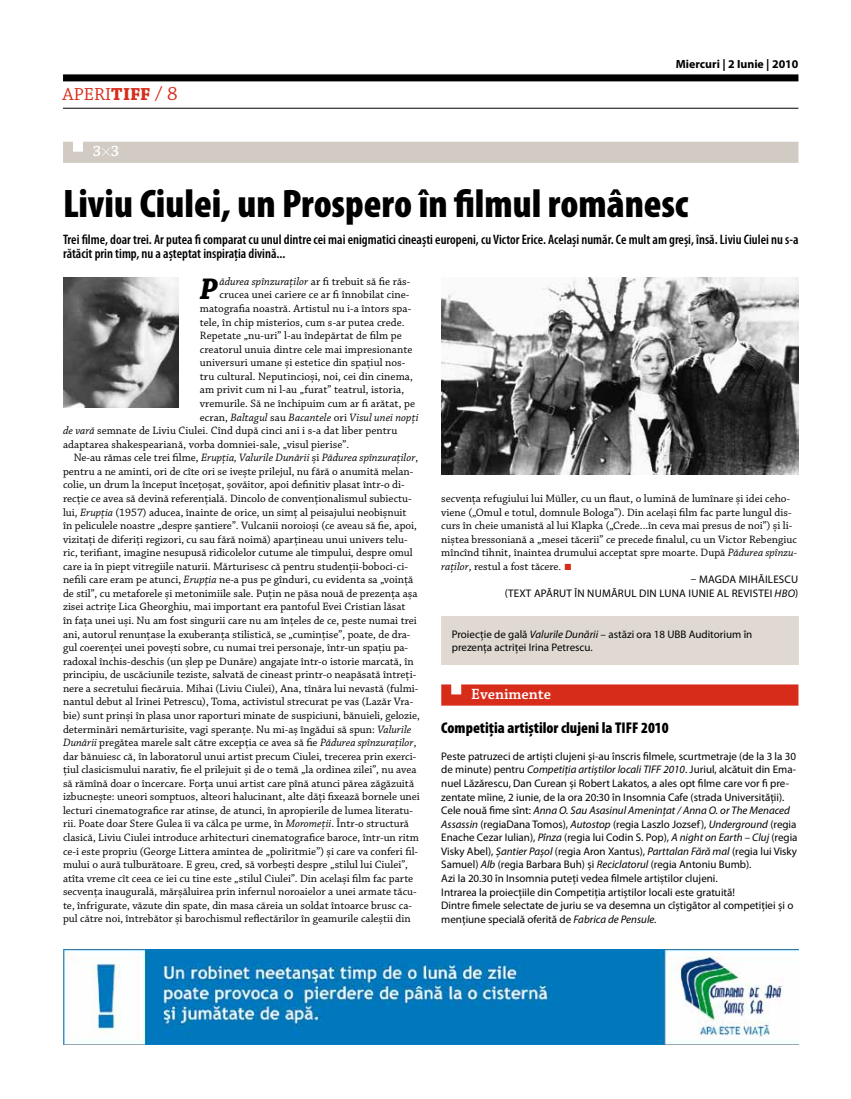
<style>
.page{position:relative;width:851px;height:1099px;background:#fff}
.page>*{position:absolute;margin:0;border:0;box-sizing:border-box;transform-origin:0 0}
.t1{font:900 condensed 40px "Myriad Pro";color:#000}
.t2{font:italic 700 31.38px "Chaparral Pro";color:#000}
.t3{font:18.38px "Chaparral Pro";letter-spacing:.005em;color:#d82c1a}
.t4{font:900 condensed 15.62px "Myriad Pro";color:#000}
.t5{font:600 15.62px "Chaparral Pro";color:#fff}
.t6{font:600 condensed 13.75px/13.5px "Myriad Pro";color:#000}
.t7{font:700 11.88px "Myriad Pro";color:#000}
.t8{font:11.25px/13.5px "Chaparral Pro";color:#000}
.t9{font:italic 11.25px "Chaparral Pro";color:#000}
.t10{font:11px/13.6px "Myriad Pro";color:#000}
.t11{font:italic 11px "Myriad Pro";color:#000}
.s1{font-weight:700}
.s2{font-size:20px}
.s3{font-family:"Myriad Pro";font-weight:300;font-stretch:condensed}
.s4{font-style:italic}
.s5{font-style:normal}
.s6{font-family:"Klavika";font-size:12.5px;color:#d82c1a}
</style>
<div class="page">
<div style="left:63px;top:74px;width:735px;height:7px;background:#000"></div>
<hr style="left:63px;top:108px;width:735px;height:1px;background:#000">
<div style="left:63px;top:142px;width:735px;height:21px;background:#d1cbc4"></div>
<img style="left:63px;top:949px;width:735px;height:95px">
<img style="left:63px;top:277px;width:115px;height:130px">
<img style="left:441px;top:277px;width:357px;height:198px">
<div style="left:441px;top:684px;width:357px;height:21px;background:#d82c1a"></div>
<div style="left:441px;top:616px;width:357px;height:49px;background:#dfd9d1"></div>
<h3 class="t3" style="left:63px;top:84px;width:116px">APERI<span class="s1">TIFF</span> <span class="s2">/ 8</span></h3>
<h3 class="t5" style="left:93px;top:142px;width:28px">3<span class="s3">×</span>3</h3>
<p class="t7" style="left:675px;top:56px;width:124px">Miercuri | 2 Iunie | 2010</p>
<h1 class="t1" style="left:63px;top:178px;width:626px">Liviu Ciulei, un Prospero în filmul românesc</h1>
<p class="t6" style="left:63px;top:233px;width:736px">Trei filme, doar trei. Ar putea fi comparat cu unul dintre cei mai enigmatici cineaşti europeni, cu Victor Erice. Acelaşi număr. Ce mult am greşi, însă. Liviu Ciulei nu s-a rătăcit prin timp, nu a aşteptat inspiraţia divină...</p>
<h2 class="t2" style="left:200px;top:270px;width:20px">P</h2>
<p class="t8" style="left:219px;top:275px;width:192px"><span class="s4">ădurea spînzuraţilor</span> ar fi trebuit să fie răs-</p>
<p class="t8" style="left:219px;top:288px;width:191px">crucea unei cariere ce ar fi înnobilat cine-</p>
<p class="t8" style="left:200px;top:302px;width:213px">matografia noastră. Artistul nu i-a întors spa-</p>
<p class="t8" style="left:200px;top:316px;width:206px">tele, în chip misterios, cum s-ar putea crede.</p>
<p class="t8" style="left:200px;top:329px;width:203px">Repetate „nu-uri” l-au îndepărtat de film pe</p>
<p class="t8" style="left:200px;top:343px;width:214px">creatorul unuia dintre cele mai impresionante</p>
<p class="t8" style="left:200px;top:356px;width:207px">universuri umane şi estetice din spaţiul nos-</p>
<p class="t8" style="left:200px;top:370px;width:214px">tru cultural. Neputincioşi, noi, cei din cinema,</p>
<p class="t8" style="left:200px;top:383px;width:206px">am privit cum ni l-au „furat” teatrul, istoria,</p>
<p class="t8" style="left:200px;top:397px;width:217px">vremurile. Să ne închipuim cum ar fi arătat, pe</p>
<p class="t9" style="left:200px;top:411px;width:220px"><span class="s5">ecran,</span> Baltagul <span class="s5">sau</span> Bacantele <span class="s5">ori</span> Visul unei nopţi</p>
<p class="t8" style="left:63px;top:424px;width:336px"><span class="s4">de vară</span> semnate de Liviu Ciulei. Cînd după cinci ani i s-a dat liber pentru</p>
<p class="t8" style="left:63px;top:438px;width:287px">adaptarea shakespeariană, vorba domniei-sale, „visul pierise”.</p>
<p class="t9" style="left:74px;top:451px;width:346px"><span class="s5">Ne-au rămas cele trei filme,</span> Erupţia, Valurile Dunării <span class="s5">şi</span> Pădurea spînzuraţilor<span class="s5">,</span></p>
<p class="t8" style="left:63px;top:465px;width:352px">pentru a ne aminti, ori de cîte ori se iveşte prilejul, nu fără o anumită melan-</p>
<p class="t8" style="left:63px;top:478px;width:343px">colie, un drum la început înceţoşat, şovăitor, apoi definitiv plasat într-o di-</p>
<p class="t8" style="left:63px;top:492px;width:350px">recţie ce avea să devină referenţială. Dincolo de convenţionalismul subiectu-</p>
<p class="t8" style="left:63px;top:505px;width:345px">lui, <span class="s4">Erupţia</span> (1957) aducea, înainte de orice, un simţ al peisajului neobişnuit</p>
<p class="t8" style="left:63px;top:519px;width:355px">în peliculele noastre „despre şantiere”. Vulcanii noroioşi (ce aveau să fie, apoi,</p>
<p class="t8" style="left:63px;top:532px;width:346px">vizitaţi de diferiţi regizori, cu sau fără noimă) aparţineau unui univers telu-</p>
<p class="t8" style="left:63px;top:546px;width:351px">ric, terifiant, imagine nesupusă ridicolelor cutume ale timpului, despre omul</p>
<p class="t8" style="left:63px;top:560px;width:346px">care ia în piept vitregiile naturii. Mărturisesc că pentru studenţii-boboci-ci-</p>
<p class="t8" style="left:63px;top:573px;width:351px">nefili care eram pe atunci, <span class="s4">Erupţia</span> ne-a pus pe gînduri, cu evidenta sa „voinţă</p>
<p class="t8" style="left:63px;top:587px;width:356px">de stil”, cu metaforele şi metonimiile sale. Puţin ne păsa nouă de prezenţa aşa</p>
<p class="t8" style="left:63px;top:600px;width:344px">zisei actriţe Lica Gheorghiu, mai important era pantoful Evei Cristian lăsat</p>
<p class="t8" style="left:63px;top:614px;width:355px">în faţa unei uşi. Nu am fost singurii care nu am înţeles de ce, peste numai trei</p>
<p class="t8" style="left:63px;top:627px;width:349px">ani, autorul renunţase la exuberanţa stilistică, se „cuminţise”, poate, de dra-</p>
<p class="t8" style="left:63px;top:641px;width:346px">gul coerenţei unei poveşti sobre, cu numai trei personaje, într-un spaţiu pa-</p>
<p class="t8" style="left:63px;top:655px;width:352px">radoxal închis-deschis (un şlep pe Dunăre) angajate într-o istorie marcată, în</p>
<p class="t8" style="left:63px;top:668px;width:354px">principiu, de uscăciunile teziste, salvată de cineast printr-o neapăsată întreţi-</p>
<p class="t8" style="left:63px;top:682px;width:357px">nere a secretului fiecăruia. Mihai (Liviu Ciulei), Ana, tînăra lui nevastă (fulmi-</p>
<p class="t8" style="left:63px;top:695px;width:352px">nantul debut al Irinei Petrescu), Toma, activistul strecurat pe vas (Lazăr Vra-</p>
<p class="t8" style="left:63px;top:709px;width:358px">bie) sunt prinşi în plasa unor raporturi minate de suspiciuni, bănuieli, gelozie,</p>
<p class="t8" style="left:63px;top:722px;width:350px">determinări nemărturisite, vagi speranţe. Nu mi-aş îngădui să spun: <span class="s4">Valurile</span></p>
<p class="t8" style="left:63px;top:736px;width:355px"><span class="s4">Dunării</span> pregătea marele salt către excepţia ce avea să fie <span class="s4">Pădurea spînzuraţilor</span>,</p>
<p class="t8" style="left:63px;top:749px;width:354px">dar bănuiesc că, în laboratorul unui artist precum Ciulei, trecerea prin exerci-</p>
<p class="t8" style="left:63px;top:763px;width:355px">ţiul clasicismului narativ, fie el prilejuit şi de o temă „la ordinea zilei”, nu avea</p>
<p class="t8" style="left:63px;top:777px;width:352px">să rămînă doar o încercare. Forţa unui artist care pînă atunci părea zăgăzuită</p>
<p class="t8" style="left:63px;top:790px;width:358px">izbucneşte: uneori somptuos, alteori halucinant, alte dăţi fixează bornele unei</p>
<p class="t8" style="left:63px;top:804px;width:351px">lecturi cinematografice rar atinse, de atunci, în apropierile de lumea literatu-</p>
<p class="t8" style="left:63px;top:817px;width:347px">rii. Poate doar Stere Gulea îi va călca pe urme, în <span class="s4">Moromeţii</span>. Într-o structură</p>
<p class="t8" style="left:63px;top:831px;width:357px">clasică, Liviu Ciulei introduce arhitecturi cinematografice baroce, într-un ritm</p>
<p class="t8" style="left:63px;top:844px;width:356px">ce-i este propriu (George Littera amintea de „poliritmie”) şi care va conferi fil-</p>
<p class="t8" style="left:63px;top:858px;width:346px">mului o aură tulburătoare. E greu, cred, să vorbeşti despre „stilul lui Ciulei”,</p>
<p class="t8" style="left:63px;top:871px;width:352px">atîta vreme cît ceea ce iei cu tine este „stilul Ciulei”. Din acelaşi film fac parte</p>
<p class="t8" style="left:63px;top:885px;width:355px">secvenţa inaugurală, mărşăluirea prin infernul noroaielor a unei armate tăcu-</p>
<p class="t8" style="left:63px;top:899px;width:350px">te, înfrigurate, văzute din spate, din masa căreia un soldat întoarce brusc ca-</p>
<p class="t8" style="left:63px;top:912px;width:349px">pul către noi, întrebător şi barochismul reflectărilor în geamurile caleştii din</p>
<p class="t8" style="left:441px;top:492px;width:357px">secvenţa refugiului lui Müller, cu un flaut, o lumină de lumînare şi idei ceho&shy;viene („Omul e totul, domnule Bologa”). Din acelaşi film fac parte lungul dis&shy;curs în cheie umanistă al lui Klapka („Crede...în ceva mai presus de noi”) şi li&shy;niştea bressoniană a „mesei tăcerii” ce precede finalul, cu un Victor Rebengiuc mîncînd tihnit, înaintea drumului acceptat spre moarte. După <span class="s4">Pădurea spînzu&shy;raţilor</span>, restul a fost tăcere. <span class="s6">•</span></p>
<p class="t10" style="left:690px;top:572px;width:25px">– Magda</p>
<p class="t10" style="left:738px;top:572px;width:33px">Mihăilescu</p>
<p class="t10" style="left:504px;top:586px;width:56px">(text apărut</p>
<p class="t10" style="left:574px;top:586px;width:22px">în num</p>
<p class="t10" style="left:611px;top:586px;width:14px">ărul</p>
<p class="t10" style="left:639px;top:586px;width:7px">din</p>
<p class="t10" style="left:659px;top:586px;width:8px">luna</p>
<p class="t10" style="left:688px;top:586px;width:6px">iunie</p>
<p class="t10" style="left:716px;top:586px;width:27px">al Revistei</p>
<p class="t11" style="left:774px;top:586px;width:25px">HBO<span class="s5">)</span></p>
<p class="t10" style="left:451px;top:627px;width:302px">Proiecție de gală <span class="s4">Valurile Dunării</span> – astăzi ora 18 UBB Auditorium în prezența actriței Irina Petrescu.</p>
<h3 class="t5" style="left:471px;top:685px;width:81px">Evenimente</h3>
<h3 class="t4" style="left:441px;top:717px;width:229px">Competiția artiștilor clujeni la TIFF 2010</h3>
<p class="t10" style="left:441px;top:749px;width:358px">Peste patruzeci de artişti clujeni şi-au înscris filmele, scurtmetraje (de la 3 la 30 de minute) pentru <span class="s4">Competiţia artiştilor locali TIFF 2010</span>. Juriul, alcătuit din Ema&shy;nuel Lăzărescu, Dan Curean şi Robert Lakatos, a ales opt filme care vor fi pre&shy;zentate mîine, 2 iunie, de la ora 20:30 în Insomnia Cafe (strada Universităţii).<br>Cele nouă fime sînt: <span class="s4">Anna O. Sau Asasinul Ameninţat / Anna O. or The Menaced Assassin</span> (regiaDana Tomos), <span class="s4">Autostop</span> (regia Laszlo Jozsef), <span class="s4">Underground</span> (regia Enache Cezar Iulian), <span class="s4">Pînza</span> (regia lui Codin S. Pop), <span class="s4">A night on Earth – Cluj</span> (regia Visky Abel), <span class="s4">Şantier Paşol</span> (regia Aron Xantus), <span class="s4">Parttalan Fără mal</span> (regia lui Visky Samuel) <span class="s4">Alb</span> (regia Barbara Buh) și <span class="s4">Reciclatorul</span> (regia Antoniu Bumb).<br>Azi la 20.30 în Insomnia puteți vedea filmele artiștilor clujeni.<br>Intrarea la proiecțiile din Competiţia artiștilor locali este gratuită!<br>Dintre fimele selectate de juriu se va desemna un cîştigător al competiţiei şi o menţiune specială oferită de <span class="s4">Fabrica de Pensule.</span></p>
</div>
